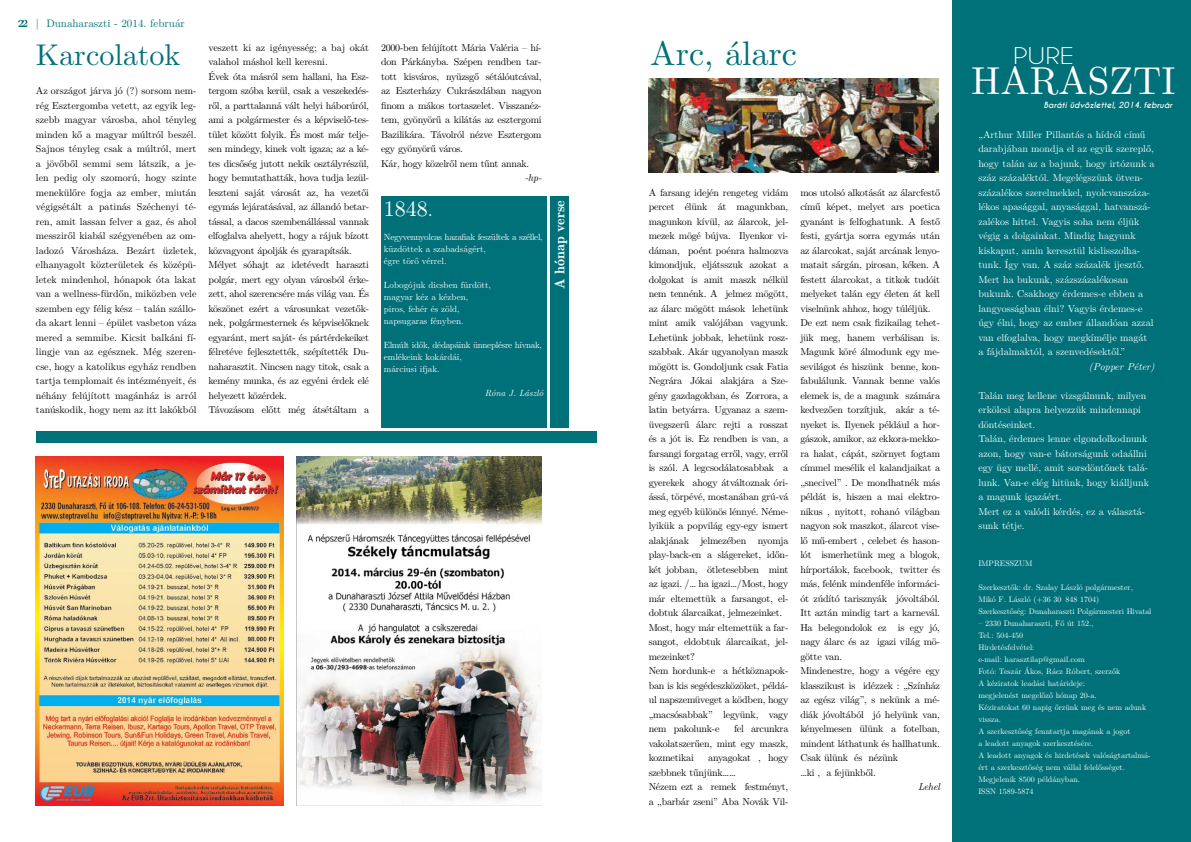
<style>
.page{position:relative;width:1191px;height:842px;background:#fff}
.page>*{position:absolute;margin:0;border:0;box-sizing:border-box;transform-origin:0 0}
.t1{font:39px "LM Roman 10";color:#fff}
.t2{font:34px "LM Roman 10";color:#007079}
.t3{font:30px "LM Roman 10";color:#007079}
.t4{font:22px "LM Roman 10";color:#fff}
.t5{font:21.6px "Caviar Dreams";color:#fff;scale:1.25 1}
.t6{font:14px "LM Roman Demi 10";color:#fff}
.t7{font:11px "LM Roman 10";color:#007079}
.t8{font:10px/14.5px "LM Roman 10";letter-spacing:-.02em;color:#000}
.t9{font:10px/14.5px "LM Roman 10";color:#fff}
.t10{font:italic 10px "LM Roman 10";color:#fff}
.t11{font:italic 10px "LM Roman 10";letter-spacing:-.02em;color:#000}
.t12{font:9px/12px "LM Roman 10";letter-spacing:-.03em;color:#fff}
.t13{font:9px/12px "LM Roman 10";color:#fff}
.t14{font:italic 9px "LM Roman 10";color:#fff}
.t15{font:8px/12px "LM Roman 10";color:#fff}
.t16{font:italic 700 8px "Caviar Dreams";color:#fff}
.s1{font-weight:700}
.s2{font-size:18px}
</style>
<div class="page">
<div style="left:952px;top:0;width:239px;height:842px;background:#007079"></div>
<img style="left:648px;top:79px;width:290px;height:94px">
<img style="left:297px;top:457px;width:244px;height:349px">
<div style="left:381px;top:196px;width:165px;height:231px;background:#007079"></div>
<div style="left:550px;top:196px;width:18px;height:231px;background:#007079"></div>
<div style="left:36px;top:431px;width:561px;height:12px;background:#007079"></div>
<img style="left:36px;top:457px;width:247px;height:348px">
<p class="t7" style="left:18px;top:15px;width:168px"><span class="s1">22</span> | Dunaharaszti - 2014. február</p>
<h3 class="t3" style="left:36px;top:31px;width:146px">Karcolatok</h3>
<h2 class="t2" style="left:650px;top:27px;width:148px">Arc, álarc</h2>
<p class="t8" style="left:36px;top:83px;width:162px;text-align:justify">Az országot járva jó (?) sorsom nem&shy;rég Esztergomba vetett, az egyik leg&shy;szebb magyar városba, ahol tényleg minden kő a magyar múltról beszél.<br>Sajnos tényleg csak a múltról, mert a jövőből semmi sem látszik, a je&shy;len pedig oly szomorú, hogy szinte menekülőre fogja az ember, miután végigsétált a patinás Széchenyi té&shy;ren, amit lassan felver a gaz, és ahol messziről kiabál szégyenében az om&shy;ladozó Városháza. Bezárt üzletek, elhanyagolt közterületek és középü&shy;letek mindenhol, hónapok óta lakat van a wellness-fürdőn, miközben vele szemben egy félig kész – talán szállo&shy;da akart lenni – épület vasbeton váza mered a semmibe. Kicsit balkáni fí&shy;lingje van az egésznek. Még szeren&shy;cse, hogy a katolikus egyház rendben tartja templomait és intézményeit, és néhány felújított magánház is arról tanúskodik, hogy nem az itt lakókból</p>
<p class="t8" style="left:208px;top:39px;width:162px">veszett ki az igényesség; a baj okát valahol máshol kell keresni.<br>Évek óta másról sem hallani, ha Esz&shy;tergom szóba kerül, csak a veszekedés&shy;ről, a parttalanná vált helyi háborúról, ami a polgármester és a képviselő-tes&shy;tület között folyik. És most már telje&shy;sen mindegy, kinek volt igaza; az a ké&shy;tes dicsőség jutott nekik osztályrészül, hogy bemutathatták, hova tudja lezül&shy;leszteni saját városát az, ha vezetői egymás lejáratásával, az állandó betar&shy;tással, a dacos szembenállással vannak elfoglalva ahelyett, hogy a rájuk bízott közvagyont ápolják és gyarapítsák.<br>Mélyet sóhajt az idetévedt haraszti polgár, mert egy olyan városból érke&shy;zett, ahol szerencsére más világ van. És köszönet ezért a városunkat vezetők&shy;nek, polgármesternek és képviselőknek egyaránt, mert saját- és pártérdekeiket félretéve fejlesztették, szépítették Du&shy;naharasztit. Nincsen nagy titok, csak a kemény munka, és az egyéni érdek elé helyezett közérdek.<br>Távozásom előtt még átsétáltam a</p>
<p class="t8" style="left:381px;top:39px;width:162px">2000-ben felújított Mária Valéria – hí&shy;don Párkányba. Szépen rendben tar&shy;tott kisváros, nyüzsgő sétálóutcával, az Eszterházy Cukrászdában nagyon finom a mákos tortaszelet. Visszanéz&shy;tem, gyönyörű a kilátás az esztergomi Bazilikára. Távolról nézve Esztergom egy gyönyörű város.<br>Kár, hogy közelről nem tűnt annak.</p>
<p class="t11" style="left:525px;top:170px;width:18px">-hp-</p>
<p class="t8" style="left:648px;top:184px;width:141px">A farsang idején rengeteg vidám percet élünk át magunkban, magunkon kívül, az álarcok, jel&shy;mezek mögé bújva. Ilyenkor vi&shy;dáman, poént poénra halmozva kimondjuk, eljátsszuk azokat a dolgokat is amit maszk nélkül nem tennénk. A jelmez mögött, az álarc mögött mások lehetünk mint amik valójában vagyunk.<br>Lehetünk jobbak, lehetünk ros - szabbak. Akár ugyanolyan maszk mögött is. Gondoljunk csak Fatia<br>Negrára Jókai alakjára a Sze&shy;gény gazdagokban, és Zorrora, a latin betyárra. Ugyanaz a szem&shy;üvegszerű álarc rejti a rosszat és a jót is. Ez rendben is van, a farsangi forgatag erről, vagy, erről is szól. A legcsodálatosabbak a gyerekek ahogy átváltoznak óri&shy;ássá, törpévé, mostanában grú-vá meg egyéb különös lénnyé. Néme&shy;lyikük a popvilág egy-egy ismert alakjának jelmezében nyomja play-back-en a slágereket, időn&shy;két jobban, ötletesebben mint az igazi. /… ha igazi…/Most, hogy már eltemettük a farsangot, el&shy;dobtuk álarcaikat, jelmezeinket.<br>Most, hogy már eltemettük a far&shy;sangot, eldobtuk álarcaikat, jel&shy;mezeinket?<br>Nem hordunk-e a hétköznapok&shy;ban is kis segédeszközöket, példá&shy;ul napszemüveget a ködben, hogy „macsósabbak” legyünk, vagy nem pakolunk-e</p>
<p class="t8" style="left:800px;top:184px;width:141px">mos utolsó alkotását az álarcfestő című képet, melyet ars poetica gyanánt is felfoghatunk. A festő festi, gyártja sorra egymás után az álarcokat, saját arcának lenyo&shy;matait sárgán, pirosan, kéken. A festett álarcokat, a titkok tudóit melyeket talán egy életen át kell viselnünk ahhoz, hogy túléljük.<br>De ezt nem csak fizikailag tehet&shy;jük meg, hanem verbálisan is.<br>Magunk köré álmodunk egy me&shy;sevilágot és hiszünk benne, kon&shy;fabulálunk. Vannak benne valós elemek is, de a magunk számára kedvezően torzítjuk, akár a té&shy;nyeket is. Ilyenek például a hor&shy;gászok, amikor, az ekkora-mekko&shy;ra halat, cápát, szörnyet fogtam címmel mesélik el kalandjaikat a „snecivel” . De mondhatnék más példát is, hiszen a mai elektro&shy;nikus , nyitott, rohanó világban nagyon sok maszkot, álarcot vise&shy;lő mű-embert , celebet és hason&shy;lót ismerhetünk meg a blogok, hírportálok, facebook, twitter és más, felénk mindenféle informáci&shy;ót zúdító tarisznyák jóvoltából.<br>Itt aztán mindig tart a karnevál.<br>Ha belegondolok ez is egy jó, nagy álarc és az igazi világ mö&shy;götte van.<br>Mindenestre, hogy a végére egy klasszikust is idézzek : „Színház az egész világ”, s nekünk a mé&shy;diák jóvoltából jó helyünk van, kényelmesen ülünk a fotelban, mindent láthatunk és hallhatunk.<br>Csak ülünk és nézünk<br>…ki , a fejünkből.</p>
<p class="t11" style="left:918px;top:779px;width:23px">Lehel</p>
<h3 class="t6" style="left:548px;top:289px;width:90px;rotate:-90deg">A hónap verse</h3>
<h3 class="t4" style="left:384px;top:192px;width:51px">1848<span class="s2">.</span></h3>
<p class="t12" style="left:384px;top:231px;width:160px">Negyvennyolcas hazafiak feszültek a széllel, küzdöttek a szabadságért,<br>égre törő vérrel.</p>
<p class="t13" style="left:384px;top:279px;width:109px">Lobogójuk dicsben fürdött, magyar kéz a kézben, piros, fehér és zöld, napsugaras fényben.</p>
<p class="t12" style="left:384px;top:339px;width:160px">Elmúlt idők, dédapáink ünneplésre hívnak, emlékeink kokárdái,<br>márciusi ifjak.</p>
<p class="t14" style="left:485px;top:386px;width:60px">Róna J. László</p>
<p class="t8" style="left:648px;top:721px;width:141px;text-align:justify;text-indent:85px">fel arcunkra vakolatszerűen, mint egy maszk, kozmetikai</p>
<p class="t8" style="left:648px;top:750px;width:141px;text-indent:60px">anyagokat , hogy szebbnek tűnjünk……<br>Nézem ezt a remek festményt, a „barbár zseni” Aba Novák Vil-</p>
<h3 class="t5" style="left:1013px;top:43px;width:50px">PURE</h3>
<p class="t16" style="left:1043px;top:100px;width:130px">Baráti üdvözlettel, 2014. február</p>
<h1 class="t1" style="left:971px;top:50px;width:206px">HARASZTI</h1>
<p class="t9" style="left:978px;top:126px;width:178px">„Arthur Miller Pillantás a hídról című darabjában mondja el az egyik szereplő, hogy talán az a bajunk, hogy irtózunk a száz százaléktól. Megelégszünk ötven&shy;százalékos szerelmekkel, nyolcvanszáza&shy;lékos apasággal, anyasággal, hatvanszá&shy;zalékos hittel. Vagyis soha nem éljük végig a dolgainkat. Mindig hagyunk kiskaput, amin keresztül kislisszolha&shy;tunk. Így van. A száz százalék ijesztő.<br>Mert ha bukunk, százszázalékosan bukunk. Csakhogy érdemes-e ebben a langyosságban élni? Vagyis érdemes-e úgy élni, hogy az ember állandóan azzal van elfoglalva, hogy megkímélje magát a fájdalmaktól, a szenvedésektől.”</p>
<p class="t10" style="left:1088px;top:358px;width:67px">(Popper Péter)</p>
<p class="t9" style="left:978px;top:387px;width:172px">Talán meg kellene vizsgálnunk, milyen erkölcsi alapra helyezzük mindennapi döntéseinket.<br>Talán, érdemes lenne elgondolkodnunk azon, hogy van-e bátorságunk odaállni egy ügy mellé, amit sorsdöntőnek talá&shy;lunk. Van-e elég hitünk, hogy kiálljunk a magunk igazáért.<br>Mert ez a valódi kérdés, ez a választá&shy;sunk tétje.</p>
<p class="t15" style="left:978px;top:557px;width:56px">IMPRESSZUM</p>
<p class="t15" style="left:978px;top:581px;width:175px">Szerkesztők: dr. Szalay László polgármester,<br>Mikó F. László (+36 30 848 1704)<br>Szerkesztőség: Dunaharaszti Polgármesteri Hivatal</p>
<p class="t15" style="left:978px;top:617px;width:174px">– 2330 Dunaharaszti, Fő út 152.,<br>Tel.: 504-450<br>Hirdetésfelvétel:<br>e-mail: harasztilap@gmail.com<br>Fotó: Teszár Ákos, Rácz Róbert, szerzők<br>A kéziratok leadási határideje:<br>megjelenést megelőző hónap 20-a.<br>Kéziratokat 60 napig őrzünk meg és nem adunk vissza.<br>A szerkesztőség fenntartja magának a jogot<br>a leadott anyagok szerkesztésére.<br>A leadott anyagok és hirdetések valóságtartalmá&shy;ért a szerkesztőség nem vállal felelősséget.<br>Megjelenik 8500 példányban.<br>ISSN 1589-5874</p>
</div>
